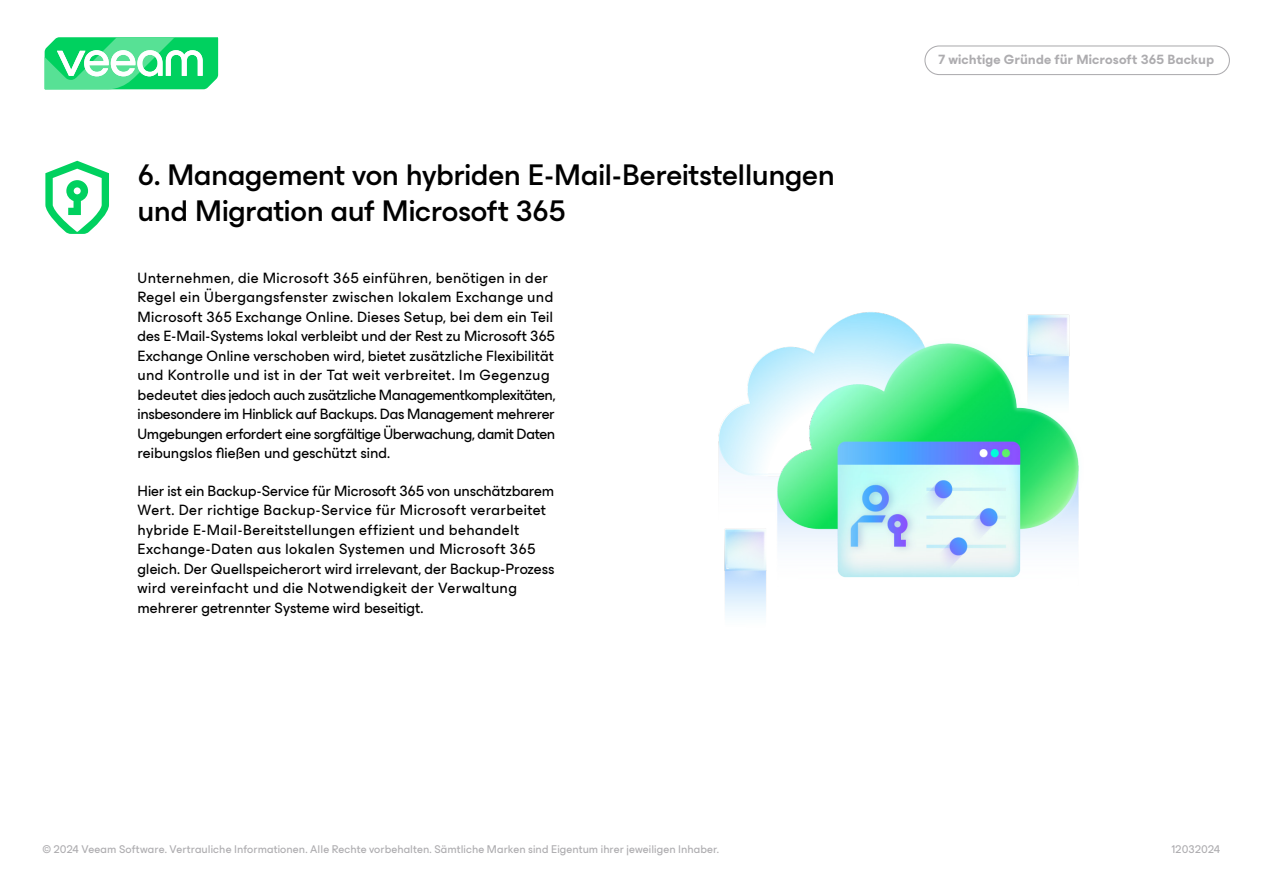
<style>
.page{position:relative;width:1263px;height:893px;background:#fff}
.page>*{position:absolute;margin:0;border:0;box-sizing:border-box;transform-origin:0 0}
.Subtitle_22_Medium{font:500 30px/36px "ES Build Neutral";letter-spacing:-.01em;color:#000}
.body_text_11{font:15px/19.5px "ES Build Neutral";letter-spacing:.005em;color:#000}
.t1{font:700 13.5px "ES Build Neutral";letter-spacing:.005em;color:#adacaf}
.t2{font:11.25px "ES Build Neutral";letter-spacing:.01em;color:#adacaf}
</style>
<div class="page">
<svg style="left:44px;top:37px;width:175px;height:53px"></svg>
<div style="left:924px;top:45px;width:306px;height:30px;border:1px solid #adacaf;border-radius:14px"></div>
<img style="left:718px;top:312px;width:361px;height:304px">
<svg style="left:45px;top:161px;width:64px;height:73px"></svg>
<p class="Subtitle_22_Medium" style="left:138px;top:154px;width:699px">6. Management von hybriden E-Mail-Bereitstellungen und Migration auf Microsoft 365</p>
<p class="body_text_11" style="left:138px;top:266px;width:419px">Unternehmen, die Microsoft 365 einführen, benötigen in der Regel ein Übergangsfenster zwischen lokalem Exchange und Microsoft 365 Exchange Online. Dieses Setup, bei dem ein Teil des E-Mail-Systems lokal verbleibt und der Rest zu Microsoft 365<br>Exchange Online verschoben wird, bietet zusätzliche Flexibilität und Kontrolle und ist in der Tat weit verbreitet. Im Gegenzug bedeutet dies jedoch auch zusätzliche Managementkomplexitäten, insbesondere im Hinblick auf Backups. Das Management mehrerer Umgebungen erfordert eine sorgfältige Überwachung, damit Daten reibungslos fließen und geschützt sind.</p>
<p class="body_text_11" style="left:138px;top:479px;width:418px">Hier ist ein Backup-Service für Microsoft 365 von unschätzbarem Wert. Der richtige Backup-Service für Microsoft verarbeitet hybride E-Mail-Bereitstellungen effizient und behandelt Exchange-Daten aus lokalen Systemen und Microsoft 365 gleich. Der Quellspeicherort wird irrelevant, der Backup-Prozess wird vereinfacht und die Notwendigkeit der Verwaltung mehrerer getrennter Systeme wird beseitigt.</p>
<p class="t1" style="left:938px;top:48px;width:277px">7 wichtige Gründe für Microsoft 365 Backup</p>
<p class="t2" style="left:43px;top:840px;width:678px">© 2024 Veeam Software. Vertrauliche Informationen. Alle Rechte vorbehalten. Sämtliche Marken sind Eigentum ihrer jeweiligen Inhaber.</p>
<p class="t2" style="left:1171px;top:840px;width:50px">12032024</p>
</div>
